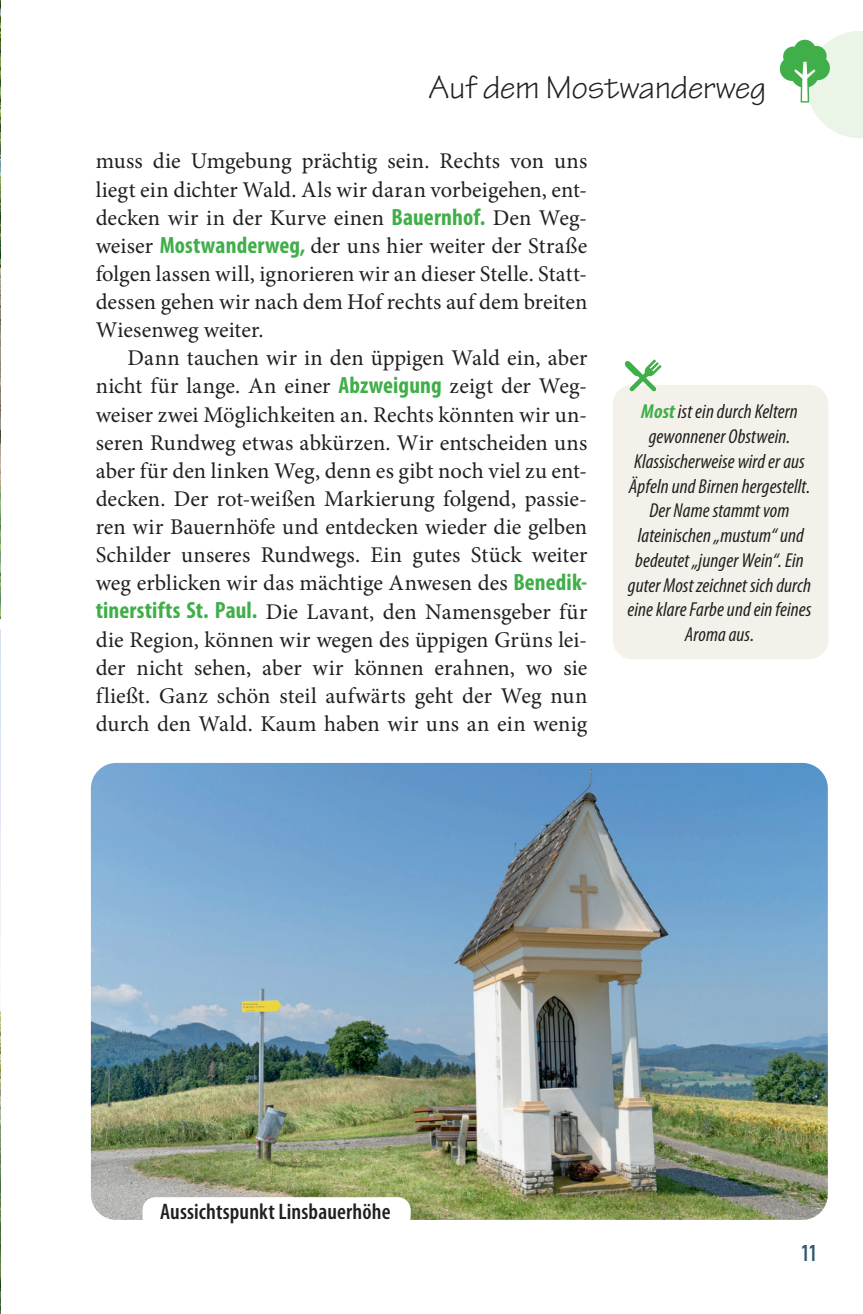
<style>
.page{position:relative;width:863px;height:1314px;background:#fff}
.page>*{position:absolute;margin:0;border:0;box-sizing:border-box;transform-origin:0 0}
.t1{font:33.75px "Tekton Pro";color:#231f20}
.t2{font:22.5px/28.1px "Minion Pro";color:#231f20;text-align:justify}
.t3{font:600 condensed 22.5px "Myriad Pro";letter-spacing:.005em;color:#231f20}
.t4{font:22.5px "DIN Engschrift LT Pro";color:#31596b}
.t5{font:italic condensed 20.25px/24.8px "Myriad Pro";letter-spacing:.005em;color:#231f20;text-align:center}
.s1{font-family:"Myriad Pro";font-weight:700;font-stretch:condensed;font-size:23.62px;color:#40ae49}
.s2{font-weight:700;color:#40ae49}
</style>
<div class="page">
<svg style="left:780px;top:31px;width:82px;height:107px"></svg>
<img style="left:0;top:2px;width:1px;height:616px">
<img style="left:91px;top:763px;width:736px;height:457px">
<div style="left:142px;top:1197px;width:268px;height:32px;background:#fff;border-radius:13px"></div>
<img style="left:0;top:629px;width:1px;height:678px">
<div style="left:612px;top:385px;width:215px;height:274px;background:#f4f1ea;border-radius:19px"></div>
<svg style="left:624px;top:359px;width:37px;height:32px"></svg>
<h1 class="t1" style="left:428px;top:74px;width:339px">Auf dem Mostwanderweg</h1>
<p class="t2" style="left:96px;top:148px;width:493px">muss die Umgebung prächtig sein. Rechts von uns liegt ein dichter Wald. Als wir daran vorbeigehen, ent&shy;decken wir in der Kurve einen <span class="s1">Bauernhof.</span> Den Weg&shy;weiser <span class="s1">Mostwanderweg,</span> der uns hier weiter der Straße folgen lassen will, ignorieren wir an dieser Stelle. Statt&shy;dessen gehen wir nach dem Hof rechts auf dem breiten Wiesenweg weiter.</p>
<p class="t2" style="left:96px;top:345px;width:493px;text-indent:32px">Dann tauchen wir in den üppigen Wald ein, aber nicht für lange. An einer <span class="s1">Abzweigung</span> zeigt der Weg&shy;weiser zwei Möglichkeiten an. Rechts könnten wir un&shy;seren Rundweg etwas abkürzen. Wir entscheiden uns aber für den linken Weg, denn es gibt noch viel zu ent&shy;decken. Der rot-weißen Markierung folgend, passie&shy;ren wir Bauernhöfe und entdecken wieder die gelben Schilder unseres Rundwegs. Ein gutes Stück weiter weg erblicken wir das mächtige Anwesen des <span class="s1">Benedik&shy;tinerstifts St. Paul.</span> Die Lavant, den Namensgeber für die Region, können wir wegen des üppigen Grüns lei&shy;der nicht sehen, aber wir können erahnen, wo sie fließt. Ganz schön steil aufwärts geht der Weg nun durch den Wald. Kaum haben wir uns an ein wenig</p>
<p class="t5" style="left:627px;top:400px;width:185px"><span class="s2">Most</span> ist ein durch Keltern gewonnener Obstwein.<br>Klassischerweise wird er aus<br>Äpfeln und Birnen hergestellt.<br>Der Name stammt vom lateinischen „mustum“ und bedeutet „junger Wein“. Ein guter Most zeichnet sich durch eine klare Farbe und ein feines<br>Aroma aus.</p>
<p class="t3" style="left:160px;top:1200px;width:232px">Aussichtspunkt Linsbauerhöhe</p>
<p class="t4" style="left:800px;top:1245px;width:18px">11</p>
</div>
